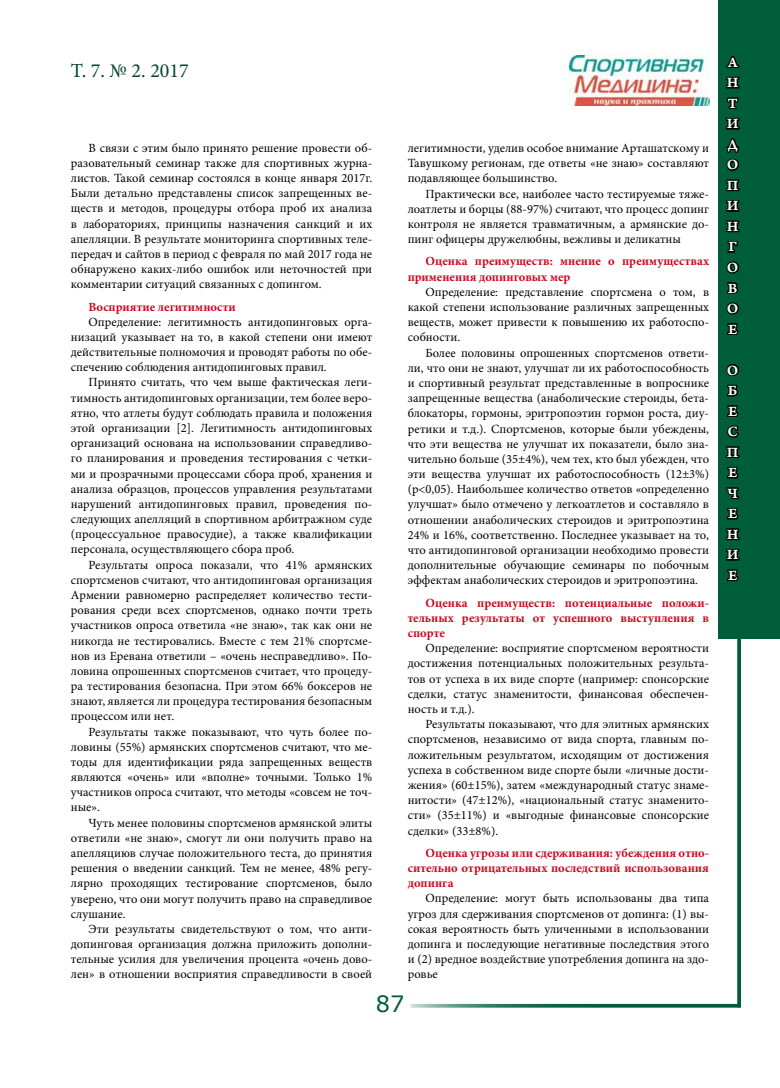
<style>
.page{position:relative;width:780px;height:1088px;background:#fff}
.page>*{position:absolute;margin:0;border:0;box-sizing:border-box;transform-origin:0 0}
.t1{font:22.5px "Verdana";color:#005d39}
.t2{font:20px "Minion Pro";color:#024431}
.t3{font:15px/20.5px "Arno Pro Smbd Caption";color:#fff;text-align:justify}
.t4{font:12.5px/15.1px "Minion Pro";color:#000;text-align:justify}
.t5{font:700 12.5px/15.2px "Minion Pro";color:#cd071e;text-align:justify}
</style>
<div class="page">
<svg style="left:737px;top:638px;width:4px;height:369px"></svg>
<hr style="left:410px;top:1004px;width:330px;height:3px;background:#005d39">
<div style="left:718px;top:0;width:62px;height:638px;background:#005d39"></div>
<img style="left:569px;top:55px;width:140px;height:51px">
<svg style="left:726px;top:56px;width:14px;height:177px"></svg>
<svg style="left:727px;top:241px;width:11px;height:12px"></svg>
<svg style="left:726px;top:261px;width:13px;height:13px"></svg>
<svg style="left:727px;top:282px;width:12px;height:12px"></svg>
<svg style="left:726px;top:302px;width:13px;height:33px"></svg>
<svg style="left:726px;top:364px;width:13px;height:53px"></svg>
<svg style="left:727px;top:425px;width:12px;height:13px"></svg>
<svg style="left:726px;top:446px;width:14px;height:33px"></svg>
<svg style="left:726px;top:487px;width:13px;height:33px"></svg>
<svg style="left:726px;top:528px;width:14px;height:54px"></svg>
<h2 class="t2" style="left:71px;top:57px;width:119px">Т. 7. № 2. 2017</h2>
<p class="t4" style="left:71px;top:140px;width:303px;text-indent:18px">В связи с этим было принято решение провести об&shy;разовательный семинар также для спортивных журна&shy;листов. Такой семинар состоялся в конце января 2017г.<br>Были детально представлены список запрещенных ве&shy;ществ и методов, процедуры отбора проб их анализа в лабораториях, принципы назначения санкций и их апелляции. В результате мониторинга спортивных теле&shy;передач и сайтов в период с февраля по май 2017 года не обнаружено каких-либо ошибок или неточностей при комментарии ситуаций связанных с допингом.</p>
<p class="t5" style="left:89px;top:299px;width:149px">Восприятие легитимности</p>
<p class="t4" style="left:71px;top:314px;width:303px;text-indent:18px">Определение: легитимность антидопинговых орга&shy;низаций указывает на то, в какой степени они имеют действительные полномочия и проводят работы по обе&shy;спечению соблюдения антидопинговых правил.</p>
<p class="t4" style="left:71px;top:375px;width:303px;text-indent:18px">Принято считать, что чем выше фактическая леги&shy;тимность антидопинговых организации, тем более веро&shy;ятно, что атлеты будут соблюдать правила и положения этой организации [2]. Легитимность антидопинговых организаций основана на использовании справедливо&shy;го планирования и проведения тестирования с четки&shy;ми и прозрачными процессами сбора проб, хранения и анализа образцов, процессов управления результатами нарушений антидопинговых правил, проведения по&shy;следующих апелляций в спортивном арбитражном суде (процессуальное правосудие), а также квалификации персонала, осуществляющего сбора проб.</p>
<p class="t4" style="left:71px;top:557px;width:303px;text-indent:18px">Результаты опроса показали, что 41% армянских спортсменов считают, что антидопинговая организация Армении равномерно распределяет количество тести&shy;рования среди всех спортсменов, однако почти треть участников опроса ответила «не знаю», так как они не никогда не тестировались. Вместе с тем 21% спортсме&shy;нов из Еревана ответили – «очень несправедливо». По&shy;ловина опрошенных спортсменов считает, что процеду&shy;ра тестирования безопасна. При этом 66% боксеров не знают, является ли процедура тестирования безопасным процессом или нет.</p>
<p class="t4" style="left:71px;top:724px;width:303px;text-indent:18px">Результаты также показывают, что чуть более по&shy;ловины (55%) армянских спортсменов считают, что ме&shy;тоды для идентификации ряда запрещенных веществ являются «очень» или «вполне» точными. Только 1% участников опроса считают, что методы «совсем не точ&shy;ные».</p>
<p class="t4" style="left:71px;top:815px;width:303px;text-indent:18px">Чуть менее половины спортсменов армянской элиты ответили «не знаю», смогут ли они получить право на апелляциюв случае положительного теста, до принятия решения о введении санкций. Тем не менее, 48% регу&shy;лярно проходящих тестирование спортсменов, было уверено, что они могут получить право на справедливое слушание.</p>
<p class="t4" style="left:71px;top:921px;width:303px;text-indent:18px">Эти результаты свидетельствуют о том, что анти&shy;допинговая организация должна приложить дополни&shy;тельные усилия для увеличения процента «очень дово&shy;лен» в отношении восприятия справедливости в своей</p>
<p class="t4" style="left:407px;top:140px;width:303px">легитимности, уделив особое внимание Арташатскому и Тавушкому регионам, где ответы «не знаю» составляют подавляющее большинство.</p>
<p class="t4" style="left:407px;top:186px;width:303px;text-indent:18px">Практически все, наиболее часто тестируемые тяже&shy;лоатлеты и борцы (88-97%) считают, что процесс допинг контроля не является травматичным, а армянские до&shy;пинг офицеры дружелюбны, вежливы и деликатны</p>
<p class="t5" style="left:407px;top:254px;width:303px;text-indent:18px">Оценка преимуществ: мнение о преимуществах применения допинговых мер</p>
<p class="t4" style="left:407px;top:284px;width:303px;text-indent:18px">Определение: представление спортсмена о том, в какой степени использование различных запрещенных веществ, может привести к повышению их работоспо&shy;собности.</p>
<p class="t4" style="left:407px;top:345px;width:303px;text-indent:18px">Более половины опрошенных спортсменов ответи&shy;ли, что они не знают, улучшат ли их работоспособность и спортивный результат представленные в вопроснике запрещенные вещества (анаболические стероиды, бета&shy;блокаторы, гормоны, эритропоэтин гормон роста, диу&shy;ретики и т.д.). Спортсменов, которые были убеждены, что эти вещества не улучшат их показатели, было зна&shy;чительно больше (35±4%), чем тех, кто был убежден, что эти вещества улучшат их работоспособность (12±3%) (p&lt;0,05). Наибольшее количество ответов «определенно улучшат» было отмечено у легкоатлетов и составляло в отношении анаболических стероидов и эритропоэтина 24% и 16%, соответственно. Последнее указывает на то, что антидопинговой организации необходимо провести дополнительные обучающие семинары по побочным эффектам анаболических стероидов и эритропоэтина.</p>
<p class="t5" style="left:407px;top:595px;width:303px;text-indent:18px">Оценка преимуществ: потенциальные положи&shy;тельных результаты от успешного выступления в спорте</p>
<p class="t4" style="left:407px;top:641px;width:303px;text-indent:18px">Определение: восприятие спортсменом вероятности достижения потенциальных положительных результа&shy;тов от успеха в их виде спорте (например: спонсорские сделки, статус знаменитости, финансовая обеспечен&shy;ность и т.д.).</p>
<p class="t4" style="left:407px;top:717px;width:303px;text-indent:18px">Результаты показывают, что для элитных армянских спортсменов, независимо от вида спорта, главным по&shy;ложительным результатом, исходящим от достижения успеха в собственном виде спорте были «личные дости&shy;жения» (60±15%), затем «международный статус знаме&shy;нитости» (47±12%), «национальный статус знаменито&shy;сти» (35±11%) и «выгодные финансовые спонсорские сделки» (33±8%).</p>
<p class="t5" style="left:407px;top:845px;width:303px;text-indent:18px">Оценка угрозы или сдерживания: убеждения отно&shy;сительно отрицательных последствий использования допинга</p>
<p class="t4" style="left:407px;top:891px;width:303px;text-indent:18px">Определение: могут быть использованы два типа угроз для сдерживания спортсменов от допинга: (1) вы&shy;сокая вероятность быть уличенными в использовании допинга и последующие негативные последствия этого и (2) вредное воздействие употребления допинга на здо&shy;ровье</p>
<h1 class="t1" style="left:375px;top:988px;width:30px">87</h1>
<p class="t3" style="left:726px;top:53px;width:13px">А Н Т И Д О П И Н Г О В О Е</p>
<p class="t3" style="left:726px;top:360px;width:13px">О Б Е С П Е Ч Е Н И Е</p>
</div>
